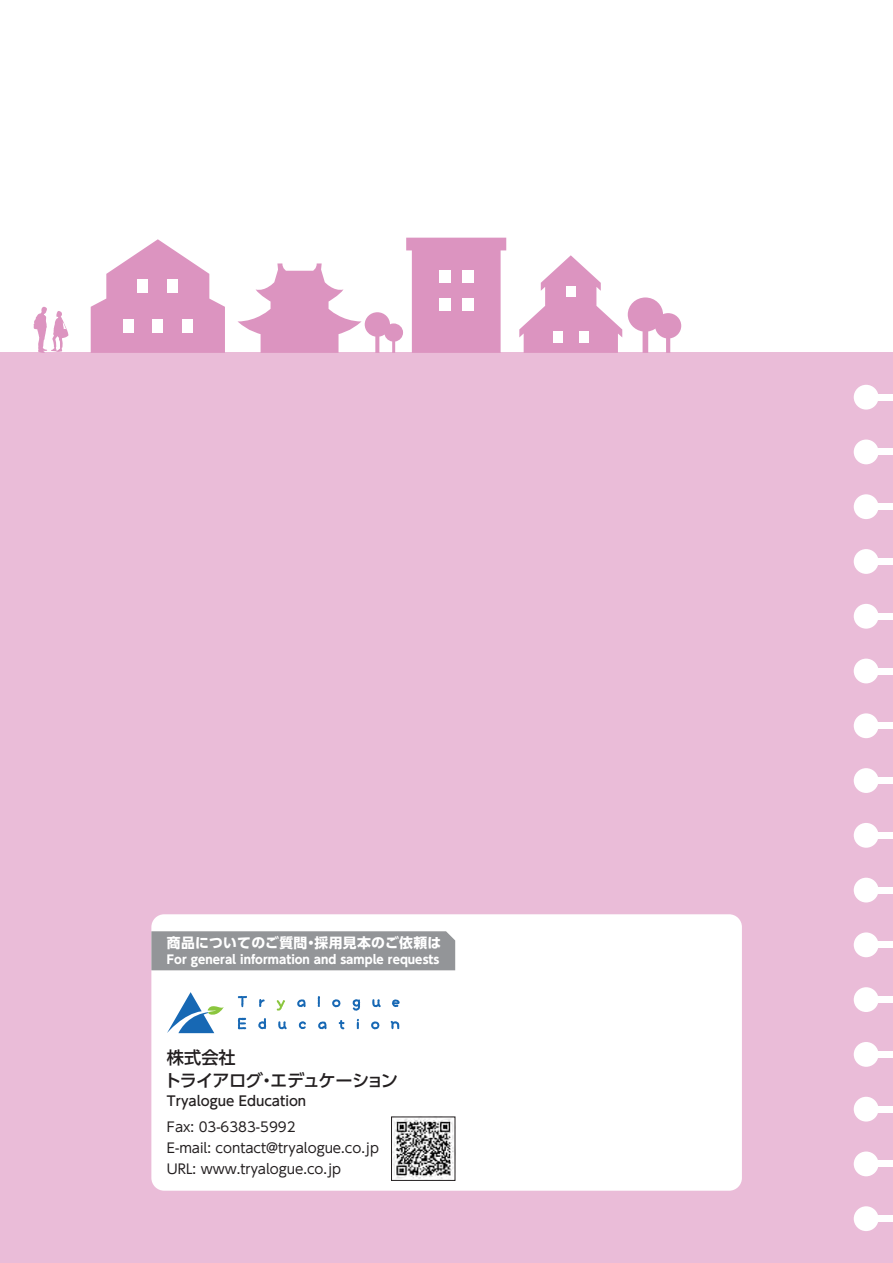
<style>
.page{position:relative;width:893px;height:1263px;background:#fff}
.page>*{position:absolute;margin:0;border:0;box-sizing:border-box;transform-origin:0 0}
.t1{font:500 17.25px/22.4px "UD Shin Go Pro";letter-spacing:-.035em;color:#231f20}
.t2{font:700 13.8px "UD Shin Go Pro";letter-spacing:.025em;color:#fff}
.t3{font:13.35px/21px "UD Shin Go Pro";color:#231f20}
.t4{font:500 13.35px "UD Shin Go Pro";color:#231f20}
.t5{font:700 12px "UD Shin Go Pro";color:#fff}
</style>
<div class="page">
<div style="left:0;top:353px;width:893px;height:910px;background:#eabcd8"></div>
<div style="left:151px;top:914px;width:591px;height:277px;background:#fff;border-radius:13px"></div>
<div style="left:854px;top:385px;width:24px;height:25px;background:#fff;border-radius:50%"></div>
<div style="left:866px;top:394px;width:27px;height:6px;background:#fff"></div>
<div style="left:854px;top:494px;width:24px;height:25px;background:#fff;border-radius:50%"></div>
<div style="left:866px;top:503px;width:27px;height:7px;background:#fff"></div>
<div style="left:854px;top:549px;width:24px;height:25px;background:#fff;border-radius:50%"></div>
<div style="left:866px;top:558px;width:27px;height:7px;background:#fff"></div>
<div style="left:854px;top:604px;width:24px;height:25px;background:#fff;border-radius:50%"></div>
<div style="left:866px;top:613px;width:27px;height:6px;background:#fff"></div>
<div style="left:854px;top:659px;width:24px;height:24px;background:#fff;border-radius:50%"></div>
<div style="left:866px;top:668px;width:27px;height:6px;background:#fff"></div>
<div style="left:854px;top:713px;width:24px;height:25px;background:#fff;border-radius:50%"></div>
<div style="left:866px;top:722px;width:27px;height:7px;background:#fff"></div>
<div style="left:854px;top:768px;width:24px;height:25px;background:#fff;border-radius:50%"></div>
<div style="left:866px;top:777px;width:27px;height:7px;background:#fff"></div>
<div style="left:854px;top:823px;width:24px;height:25px;background:#fff;border-radius:50%"></div>
<div style="left:866px;top:832px;width:27px;height:6px;background:#fff"></div>
<div style="left:854px;top:878px;width:24px;height:24px;background:#fff;border-radius:50%"></div>
<div style="left:866px;top:887px;width:27px;height:6px;background:#fff"></div>
<div style="left:854px;top:932px;width:24px;height:25px;background:#fff;border-radius:50%"></div>
<div style="left:866px;top:942px;width:27px;height:6px;background:#fff"></div>
<div style="left:854px;top:987px;width:24px;height:25px;background:#fff;border-radius:50%"></div>
<div style="left:866px;top:996px;width:27px;height:7px;background:#fff"></div>
<div style="left:854px;top:1042px;width:24px;height:25px;background:#fff;border-radius:50%"></div>
<div style="left:866px;top:1051px;width:27px;height:6px;background:#fff"></div>
<div style="left:854px;top:1097px;width:24px;height:24px;background:#fff;border-radius:50%"></div>
<div style="left:866px;top:1106px;width:27px;height:6px;background:#fff"></div>
<div style="left:854px;top:1151px;width:24px;height:25px;background:#fff;border-radius:50%"></div>
<div style="left:866px;top:1161px;width:27px;height:6px;background:#fff"></div>
<div style="left:854px;top:1206px;width:24px;height:25px;background:#fff;border-radius:50%"></div>
<div style="left:866px;top:1215px;width:27px;height:7px;background:#fff"></div>
<div style="left:854px;top:439px;width:24px;height:25px;background:#fff;border-radius:50%"></div>
<div style="left:866px;top:449px;width:27px;height:6px;background:#fff"></div>
<svg style="left:519px;top:255px;width:103px;height:98px"></svg>
<svg style="left:91px;top:239px;width:134px;height:114px"></svg>
<svg style="left:628px;top:297px;width:53px;height:56px"></svg>
<svg style="left:237px;top:238px;width:269px;height:115px"></svg>
<div style="left:123px;top:320px;width:11px;height:13px;background:#fff"></div>
<div style="left:138px;top:279px;width:10px;height:14px;background:#fff"></div>
<div style="left:153px;top:320px;width:10px;height:13px;background:#fff"></div>
<div style="left:168px;top:279px;width:10px;height:14px;background:#fff"></div>
<div style="left:182px;top:320px;width:10px;height:13px;background:#fff"></div>
<div style="left:439px;top:271px;width:11px;height:12px;background:#fff"></div>
<div style="left:462px;top:271px;width:12px;height:12px;background:#fff"></div>
<div style="left:439px;top:298px;width:11px;height:13px;background:#fff"></div>
<div style="left:462px;top:298px;width:12px;height:13px;background:#fff"></div>
<div style="left:553px;top:331px;width:10px;height:11px;background:#fff"></div>
<div style="left:566px;top:286px;width:10px;height:11px;background:#fff"></div>
<div style="left:579px;top:331px;width:10px;height:11px;background:#fff"></div>
<img style="left:393px;top:1119px;width:60px;height:59px">
<div style="left:151px;top:931px;width:304px;height:39px;background:#939598"></div>
<svg style="left:167px;top:992px;width:57px;height:41px"></svg>
<svg style="left:238px;top:996px;width:9px;height:11px"></svg>
<svg style="left:259px;top:999px;width:6px;height:8px"></svg>
<svg style="left:277px;top:1000px;width:8px;height:10px"></svg>
<svg style="left:297px;top:999px;width:9px;height:8px"></svg>
<svg style="left:318px;top:996px;width:2px;height:11px"></svg>
<svg style="left:332px;top:999px;width:9px;height:8px"></svg>
<svg style="left:353px;top:999px;width:7px;height:12px"></svg>
<svg style="left:372px;top:999px;width:9px;height:8px"></svg>
<svg style="left:392px;top:999px;width:8px;height:8px"></svg>
<svg style="left:238px;top:1018px;width:8px;height:11px"></svg>
<svg style="left:258px;top:1018px;width:8px;height:11px"></svg>
<svg style="left:278px;top:1021px;width:9px;height:8px"></svg>
<svg style="left:299px;top:1021px;width:7px;height:8px"></svg>
<svg style="left:318px;top:1021px;width:9px;height:8px"></svg>
<svg style="left:339px;top:1020px;width:6px;height:9px"></svg>
<svg style="left:357px;top:1019px;width:2px;height:10px"></svg>
<svg style="left:371px;top:1021px;width:8px;height:8px"></svg>
<svg style="left:391px;top:1021px;width:8px;height:8px"></svg>
<svg style="left:34px;top:307px;width:34px;height:46px"></svg>
<p class="t2" style="left:167px;top:932px;width:276px">商品についてのご質問・採用見本のご依頼は</p>
<p class="t5" style="left:167px;top:950px;width:274px">For general information and sample requests</p>
<p class="t1" style="left:164px;top:1046px;width:235px">株式会社<br>トライアログ・エデュケーション</p>
<p class="t4" style="left:167px;top:1090px;width:141px">Tryalogue Education</p>
<p class="t3" style="left:167px;top:1116px;width:214px">Fax: 03-6383-5992<br>E-mail: contact@tryalogue.co.jp<br>URL: www.tryalogue.co.jp</p>
</div>
